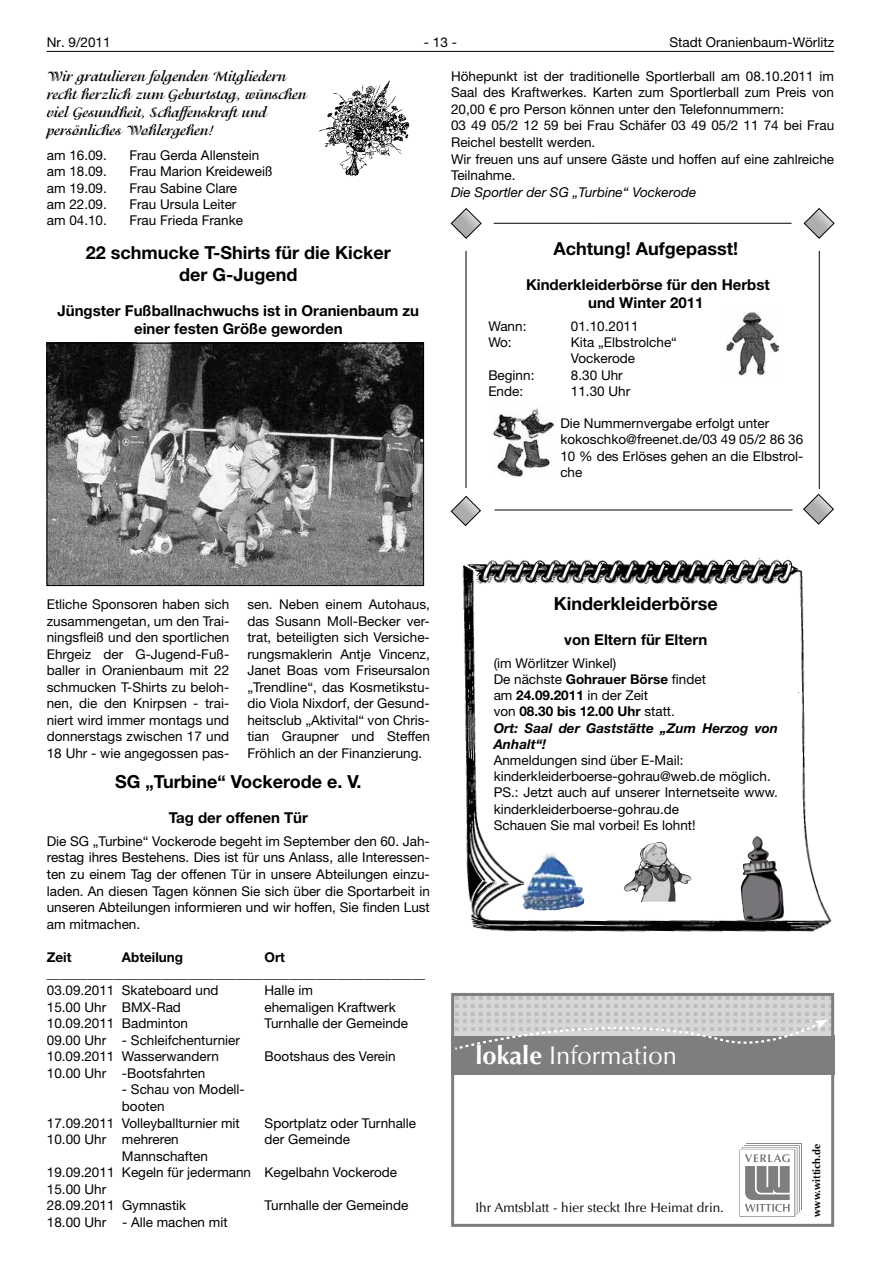
<style>
.page{position:relative;width:881px;height:1263px;background:#fff}
.page>*{position:absolute;margin:0;border:0;box-sizing:border-box;transform-origin:0 0}
.t1{font:25.5px "Optima LT";color:#fff}
.t2{font:700 18px/21.6px "Helvetica Neue LT";color:#000;text-align:center}
.t3{font:700 15px/18px "Helvetica Neue LT";color:#000;text-align:center}
.t4{font:700 15px/18px "Isadora";color:#000}
.t5{font:13.5px/16.5px "Helvetica Neue LT";color:#000}
.t6{font:700 13.5px/16.5px "Helvetica Neue LT";color:#000}
.t7{font:13.5px "Optima LT";color:#000}
.t8{font:italic 13.5px "Helvetica Neue LT";color:#000}
.t9{font:700 10.5px "Optima LT";color:#000}
.s1{font-weight:700}
.s2{font-weight:700;font-style:italic}
</style>
<div class="page">
<hr style="left:47px;top:51px;width:786px;height:1px;background:#000">
<img style="left:462px;top:557px;width:370px;height:375px">
<img style="left:49px;top:345px;width:372px;height:239px">
<div style="left:47px;top:343px;width:376px;height:243px;border:1px solid #000"></div>
<img style="left:319px;top:80px;width:91px;height:97px">
<svg style="left:450px;top:208px;width:31px;height:31px"></svg>
<svg style="left:803px;top:208px;width:31px;height:31px"></svg>
<svg style="left:450px;top:496px;width:30px;height:30px"></svg>
<svg style="left:803px;top:494px;width:30px;height:30px"></svg>
<hr style="left:493px;top:223px;width:298px;height:1px;background:#000">
<hr style="left:494px;top:510px;width:298px;height:1px;background:#000">
<hr style="left:465px;top:251px;width:1px;height:237px;background:#000">
<hr style="left:818px;top:251px;width:1px;height:238px;background:#000">
<img style="left:726px;top:312px;width:52px;height:64px">
<img style="left:492px;top:408px;width:62px;height:69px">
<img style="left:530px;top:850px;width:24px;height:31px">
<img style="left:740px;top:836px;width:44px;height:86px">
<img style="left:623px;top:842px;width:35px;height:60px">
<div style="left:451px;top:1035px;width:382px;height:39px;background:#7e7e7e"></div>
<svg style="left:455px;top:997px;width:374px;height:53px"></svg>
<svg style="left:739px;top:1143px;width:62px;height:74px"></svg>
<div style="left:451px;top:993px;width:382px;height:234px;border:3px solid #7e7e7e"></div>
<p class="t5" style="left:47px;top:34px;width:65px">Nr. 9/2011</p>
<p class="t5" style="left:424px;top:34px;width:35px">- 13 -</p>
<p class="t5" style="left:669px;top:34px;width:166px">Stadt Oranienbaum-Wörlitz</p>
<p class="t4" style="left:47px;top:68px;width:261px">Wir gratulieren folgenden Mitgliedern recht herzlich zum Geburtstag, wünschen viel Gesundheit, Schaffenskraft und persönliches Wohlergehen!</p>
<p class="t5" style="left:47px;top:147px;width:62px">am 16.09.</p>
<p class="t5" style="left:129px;top:147px;width:131px">Frau Gerda Allenstein</p>
<p class="t5" style="left:47px;top:163px;width:62px">am 18.09.</p>
<p class="t5" style="left:129px;top:163px;width:145px">Frau Marion Kreideweiß</p>
<p class="t5" style="left:47px;top:179px;width:62px">am 19.09.</p>
<p class="t5" style="left:129px;top:179px;width:109px">Frau Sabine Clare</p>
<p class="t5" style="left:47px;top:195px;width:62px">am 22.09.</p>
<p class="t5" style="left:129px;top:195px;width:109px">Frau Ursula Leiter</p>
<p class="t5" style="left:47px;top:212px;width:62px">am 04.10.</p>
<p class="t5" style="left:129px;top:212px;width:115px">Frau Frieda Franke</p>
<h2 class="t2" style="left:86px;top:242px;width:306px">22 schmucke T-Shirts für die Kicker der G-Jugend</h2>
<p class="t3" style="left:57px;top:301px;width:363px">Jüngster Fußballnachwuchs ist in Oranienbaum zu einer festen Größe geworden</p>
<p class="t5" style="left:451px;top:68px;width:384px">Höhepunkt ist der traditionelle Sportlerball am 08.10.2011 im Saal des Kraftwerkes. Karten zum Sportlerball zum Preis von 20,00 € pro Person können unter den Telefonnummern:<br>03 49 05/2 12 59 bei Frau Schäfer 03 49 05/2 11 74 bei Frau Reichel bestellt werden.<br>Wir freuen uns auf unsere Gäste und hoffen auf eine zahlreiche Teilnahme.</p>
<p class="t8" style="left:451px;top:184px;width:247px">Die Sportler der SG „Turbine“ Vockerode</p>
<h2 class="t2" style="left:553px;top:238px;width:186px">Achtung! Aufgepasst!</h2>
<p class="t3" style="left:526px;top:276px;width:245px">Kinderkleiderbörse für den Herbst und Winter 2011</p>
<p class="t5" style="left:488px;top:318px;width:40px">Wann:</p>
<p class="t5" style="left:570px;top:318px;width:69px">01.10.2011</p>
<p class="t5" style="left:488px;top:334px;width:25px">Wo:</p>
<p class="t5" style="left:570px;top:334px;width:108px">Kita „Elbstrolche“<br>Vockerode</p>
<p class="t5" style="left:488px;top:366px;width:48px">Beginn:</p>
<p class="t5" style="left:570px;top:366px;width:53px">8.30 Uhr</p>
<p class="t5" style="left:488px;top:383px;width:36px">Ende:</p>
<p class="t5" style="left:570px;top:383px;width:61px">11.30 Uhr</p>
<p class="t5" style="left:560px;top:415px;width:244px">Die Nummernvergabe erfolgt unter kokoschko@freenet.de/03 49 05/2 86 36<br>10 % des Erlöses gehen an die Elbstrol&shy;che</p>
<p class="t5" style="left:47px;top:596px;width:184px;text-align:justify">Etliche Sponsoren haben sich zusammengetan, um den Trai&shy;ningsfleiß und den sportlichen Ehrgeiz der G-Jugend-Fuß&shy;baller in Oranienbaum mit 22 schmucken T-Shirts zu beloh&shy;nen, die den Knirpsen - trai&shy;niert wird immer montags und donnerstags zwischen 17 und 18 Uhr - wie angegossen pas-</p>
<p class="t5" style="left:247px;top:596px;width:184px;text-align:justify">sen. Neben einem Autohaus, das Susann Moll-Becker ver&shy;trat, beteiligten sich Versiche&shy;rungsmaklerin Antje Vincenz, Janet Boas vom Friseursalon „Trendline“, das Kosmetikstu&shy;dio Viola Nixdorf, der Gesund&shy;heitsclub „Aktivital“ von Chris&shy;tian Graupner und Steffen Fröhlich an der Finanzierung.</p>
<h2 class="t2" style="left:115px;top:770px;width:248px">SG „Turbine“ Vockerode e. V.</h2>
<p class="t3" style="left:169px;top:808px;width:141px">Tag der offenen Tür</p>
<p class="t5" style="left:47px;top:833px;width:384px;text-align:justify">Die SG „Turbine“ Vockerode begeht im September den 60. Jah&shy;restag ihres Bestehens. Dies ist für uns Anlass, alle Interessen&shy;ten zu einem Tag der offenen Tür in unsere Abteilungen einzu&shy;laden. An diesen Tagen können Sie sich über die Sportarbeit in unseren Abteilungen informieren und wir hoffen, Sie finden Lust am mitmachen.</p>
<p class="t6" style="left:47px;top:948px;width:26px">Zeit</p>
<p class="t6" style="left:122px;top:948px;width:63px">Abteilung</p>
<p class="t6" style="left:47px;top:948px;width:379px;text-indent:217px">Ort ________________________________________________________</p>
<p class="t5" style="left:47px;top:982px;width:173px">03.09.2011 Skateboard und</p>
<p class="t5" style="left:264px;top:982px;width:50px">Halle im</p>
<p class="t5" style="left:47px;top:998px;width:136px">15.00 Uhr BMX-Rad</p>
<p class="t5" style="left:264px;top:998px;width:133px">ehemaligen Kraftwerk</p>
<p class="t5" style="left:47px;top:1015px;width:143px">10.09.2011 Badminton</p>
<p class="t5" style="left:264px;top:1015px;width:145px">Turnhalle der Gemeinde</p>
<p class="t5" style="left:47px;top:1031px;width:195px">09.00 Uhr - Schleifchenturnier<br>10.09.2011 Wasserwandern</p>
<p class="t5" style="left:264px;top:1048px;width:133px">Bootshaus des Verein</p>
<p class="t5" style="left:47px;top:1064px;width:160px">10.00 Uhr -Bootsfahrten</p>
<p class="t5" style="left:122px;top:1081px;width:124px">- Schau von Modell-</p>
<p class="t5" style="left:122px;top:1098px;width:44px">booten</p>
<p class="t5" style="left:47px;top:1114px;width:194px">17.09.2011 Volleyballturnier mit</p>
<p class="t5" style="left:264px;top:1114px;width:153px">Sportplatz oder Turnhalle</p>
<p class="t5" style="left:47px;top:1131px;width:133px">10.00 Uhr mehreren</p>
<p class="t5" style="left:264px;top:1131px;width:87px">der Gemeinde</p>
<p class="t5" style="left:47px;top:1147px;width:351px;text-indent:75px">Mannschaften<br>19.09.2011 Kegeln für jedermann Kegelbahn Vockerode<br>15.00 Uhr<br>28.09.2011 Gymnastik</p>
<p class="t5" style="left:264px;top:1197px;width:145px">Turnhalle der Gemeinde</p>
<p class="t5" style="left:47px;top:1214px;width:182px">18.00 Uhr - Alle machen mit</p>
<h2 class="t2" style="left:553px;top:593px;width:165px">Kinderkleiderbörse</h2>
<p class="t3" style="left:564px;top:631px;width:145px">von Eltern für Eltern</p>
<p class="t5" style="left:493px;top:655px;width:286px">(im Wörlitzer Winkel)<br>De nächste <span class="s1">Gohrauer Börse</span> findet<br>am <span class="s1">24.09.2011</span> in der Zeit<br>von <span class="s1">08.30 bis 12.00 Uhr</span> statt.<br><span class="s2">Ort: Saal der Gaststätte „Zum Herzog von<br>Anhalt“!</span></p>
<p class="t5" style="left:493px;top:752px;width:285px">Anmeldungen sind über E-Mail: kinderkleiderboerse-gohrau@web.de möglich.<br>PS.: Jetzt auch auf unserer Internetseite www. kinderkleiderboerse-gohrau.de<br>Schauen Sie mal vorbei! Es lohnt!</p>
<h1 class="t1" style="left:475px;top:1040px;width:203px"><span class="s1">lokale</span> Information</h1>
<p class="t7" style="left:475px;top:1199px;width:250px">Ihr Amtsblatt - hier steckt Ihre Heimat drin.</p>
<p class="t9" style="left:810px;top:1217px;width:74px;rotate:-90deg">www.wittich.de</p>
</div>
